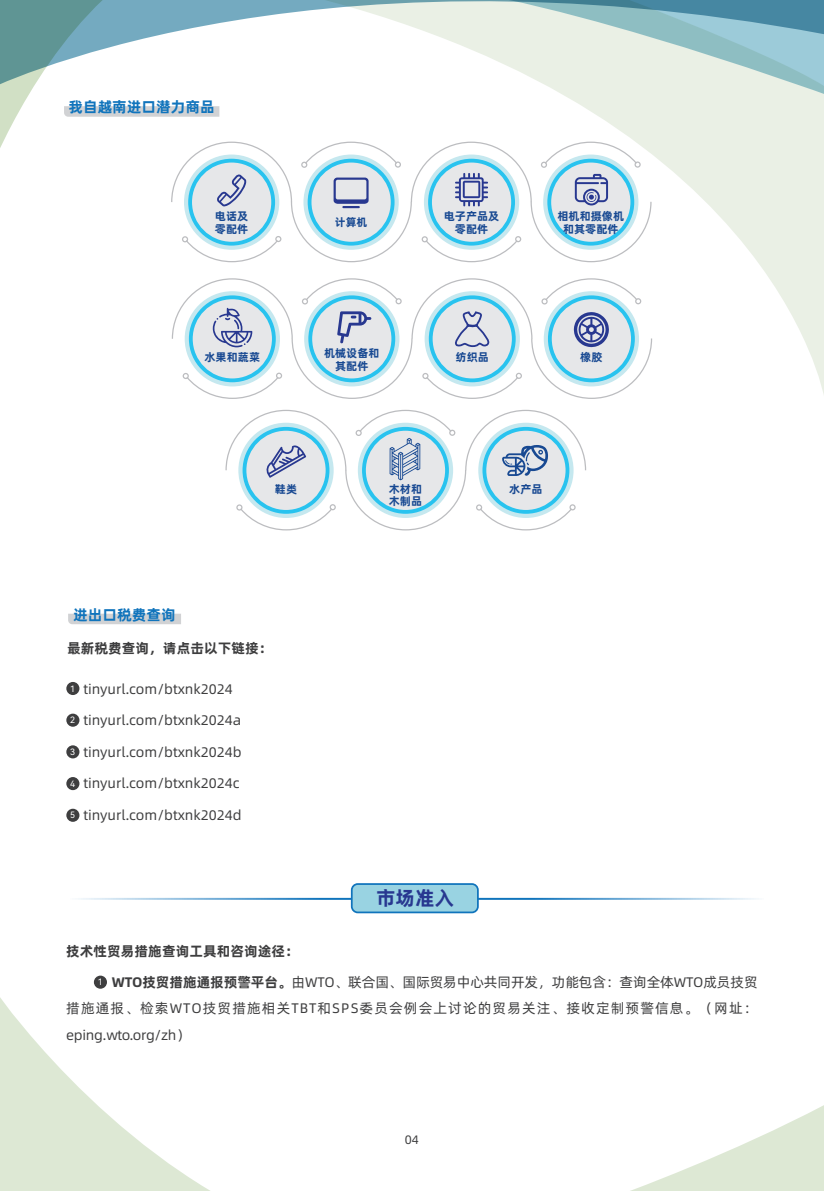
<style>
.page{position:relative;width:824px;height:1191px;background:#fff}
.page>*{position:absolute;margin:0;border:0;box-sizing:border-box;transform-origin:0 0}
.t1{font:700 19.78px "Alibaba Pu Hui Ti";color:#283890}
.t2{font:700 14.88px "Alibaba Pu Hui Ti";color:#1074bc}
.t3{font:13.83px/26.2px "Alibaba Pu Hui Ti";color:#3e3e3f;text-align:justify}
.t4{font:700 13.83px "Alibaba Pu Hui Ti";color:#3e3e3f}
.t5{font:12.25px "Alibaba Pu Hui Ti";color:#3e3e3f}
.t6{font:700 11.2px/12.6px "Alibaba Pu Hui Ti";color:#184992;text-align:center}
.t7{font:700 11.03px "Alibaba Pu Hui Ti";color:#184992}
.t8{font:8.75px "Harmony OS Sans SC";color:#fff}
.s1{font-weight:700}
</style>
<div class="page">
<svg style="left:0;top:978px;width:210px;height:213px"></svg>
<svg style="left:630px;top:1106px;width:193px;height:85px"></svg>
<svg style="left:652px;top:94px;width:171px;height:297px;fill:#eaf0e5"></svg>
<svg style="left:652px;top:0;width:171px;height:91px;background:#9cc3cb"></svg>
<svg style="left:171px;top:278px;width:481px;height:121px"></svg>
<svg style="left:225px;top:409px;width:361px;height:122px"></svg>
<svg style="left:0;top:0;width:652px;height:263px"></svg>
<svg style="left:68px;top:613px;width:113px;height:11px"></svg>
<div style="left:66px;top:682px;width:13px;height:13px;background:#3e3e3f;border-radius:50%"></div>
<div style="left:66px;top:713px;width:13px;height:13px;background:#3e3e3f;border-radius:50%"></div>
<div style="left:66px;top:745px;width:13px;height:13px;background:#3e3e3f;border-radius:50%"></div>
<div style="left:66px;top:777px;width:13px;height:13px;background:#3e3e3f;border-radius:50%"></div>
<div style="left:66px;top:808px;width:13px;height:14px;background:#3e3e3f;border-radius:50%"></div>
<div style="left:352px;top:884px;width:126px;height:28px;background:#99d3e2;border-radius:6px"></div>
<div style="left:351px;top:883px;width:127px;height:30px;border:2px solid #1074bc;border-radius:6px"></div>
<div style="left:94px;top:975px;width:13px;height:13px;background:#3e3e3f;border-radius:50%"></div>
<p class="t2" style="left:68px;top:95px;width:148px">我自越南进口潜力商品</p>
<p class="t6" style="left:215px;top:209px;width:35px;text-align:left">电话及零配件</p>
<p class="t7" style="left:335px;top:214px;width:34px">计算机</p>
<p class="t6" style="left:557px;top:209px;width:68px">相机和摄像机和其零配件</p>
<p class="t6" style="left:443px;top:209px;width:57px">电子产品及零配件</p>
<p class="t6" style="left:204px;top:350px;width:57px">水果和蔬菜</p>
<p class="t6" style="left:324px;top:346px;width:57px">机械设备和其配件</p>
<p class="t6" style="left:455px;top:350px;width:35px">纺织品</p>
<p class="t6" style="left:580px;top:350px;width:24px">橡胶</p>
<p class="t6" style="left:275px;top:481px;width:24px">鞋类</p>
<p class="t6" style="left:389px;top:481px;width:35px;text-align:left">木材和木制品</p>
<p class="t6" style="left:509px;top:481px;width:35px">水产品</p>
<p class="t2" style="left:73px;top:603px;width:104px">进出口税费查询</p>
<p class="t4" style="left:67px;top:637px;width:207px">最新税费查询，请点击以下链接：</p>
<p class="t8" style="left:70px;top:682px;width:6px">1</p>
<p class="t8" style="left:70px;top:714px;width:6px">2</p>
<p class="t8" style="left:70px;top:745px;width:6px">3</p>
<p class="t8" style="left:70px;top:777px;width:6px">4</p>
<p class="t8" style="left:70px;top:809px;width:6px">5</p>
<p class="t3" style="left:83px;top:675px;width:151px">tinyurl.com/btxnk2024</p>
<p class="t3" style="left:83px;top:706px;width:159px">tinyurl.com/btxnk2024a</p>
<p class="t3" style="left:83px;top:738px;width:159px">tinyurl.com/btxnk2024b</p>
<p class="t3" style="left:83px;top:769px;width:158px">tinyurl.com/btxnk2024c</p>
<p class="t3" style="left:83px;top:801px;width:159px">tinyurl.com/btxnk2024d</p>
<h1 class="t1" style="left:376px;top:882px;width:80px">市场准入</h1>
<p class="t4" style="left:66px;top:940px;width:234px">技术性贸易措施查询工具和咨询途径：</p>
<p class="t3" style="left:66px;top:968px;width:693px;text-indent:46px"><span class="s1">WTO技贸措施通报预警平台。</span>由WTO、联合国、国际贸易中心共同开发，功能包含：查询全体WTO成员技贸措施通报、检索WTO技贸措施相关TBT和SPS委员会例会上讨论的贸易关注、接收定制预警信息。（网址：eping.wto.org/zh）</p>
<p class="t8" style="left:98px;top:976px;width:6px">1</p>
<p class="t5" style="left:405px;top:1130px;width:16px">04</p>
</div>
